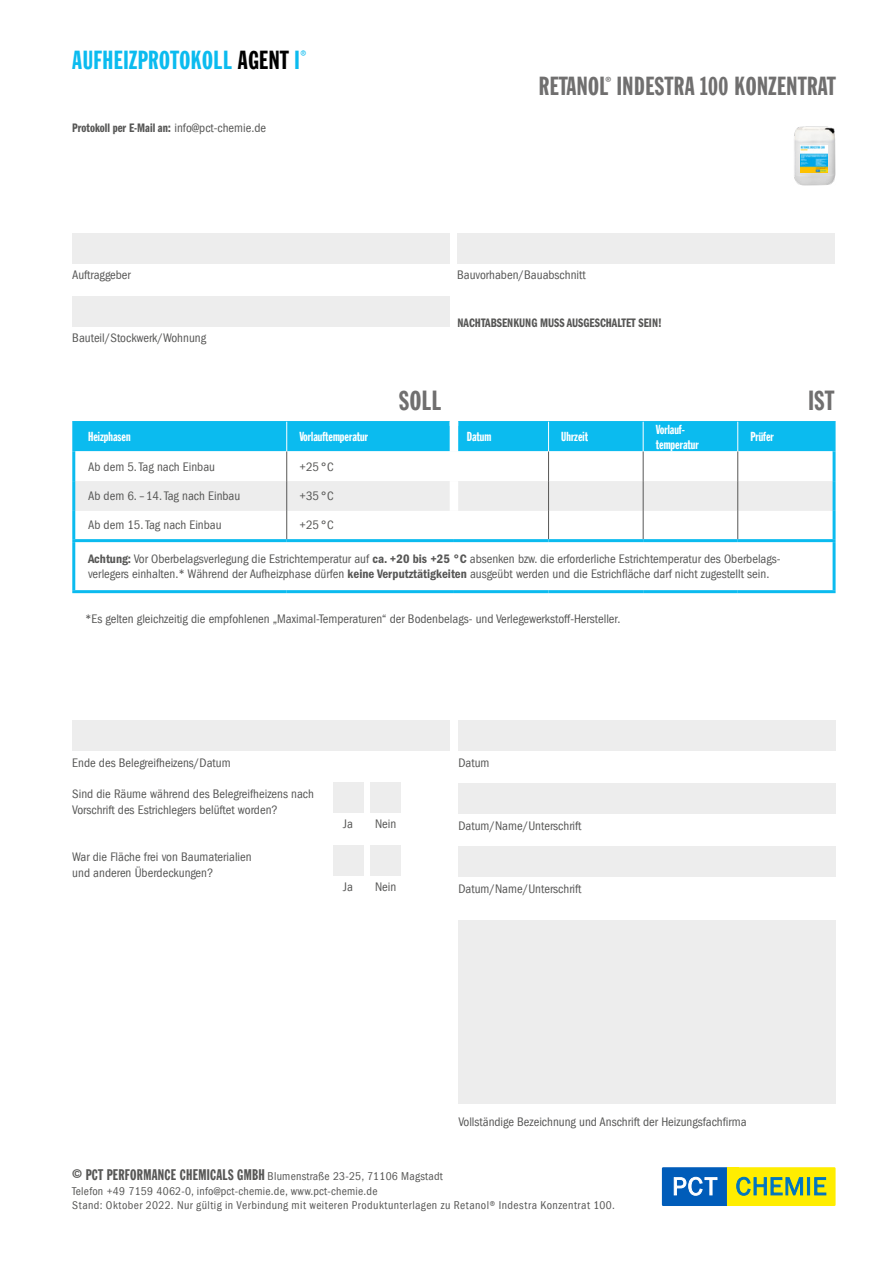
<style>
.page{position:relative;width:893px;height:1263px;background:#fff}
.page>*{position:absolute;margin:0;border:0;box-sizing:border-box;transform-origin:0 0}
.t1{font:27px "Franklin Gothic LT Extra Cond";letter-spacing:.02em;color:#706f6f}
.t2{font:25.5px "Franklin Gothic LT Extra Cond";letter-spacing:.02em;color:#706f6f}
.t3{font:25.5px "Franklin Gothic LT Extra Cond";letter-spacing:.02em;color:#0bbbef}
.t4{font:condensed 12.75px/15.8px "Franklin Gothic";color:#575756}
.t5{font:12.75px "Franklin Gothic LT Pro Dm Cm";color:#575756}
.t6{font:12.75px/15.8px "Franklin Gothic LT Extra Cond";color:#fff}
.t7{font:condensed 11.7px/14.2px "Franklin Gothic";letter-spacing:.03em;color:#575756}
.t8{font:8.7px "Franklin Gothic LT Extra Cond";color:#706f6f}
.s1{color:#000}
.s2{font-family:"Franklin Gothic";font-weight:600;font-stretch:condensed}
.s3{font-family:"Franklin Gothic";font-stretch:condensed}
.s4{font-family:"Franklin Gothic LT Pro Cn Dm";font-stretch:normal}
.s5{font-family:"Franklin Gothic LT Extra Cond";font-stretch:normal;font-size:15px}
</style>
<div class="page">
<img style="left:794px;top:126px;width:42px;height:60px">
<svg style="left:75px;top:451px;width:758px;height:139px"></svg>
<div style="left:450px;top:451px;width:8px;height:30px;background:#fff"></div>
<hr style="left:548px;top:451px;width:1px;height:30px;background:#575756">
<hr style="left:643px;top:451px;width:1px;height:30px;background:#575756">
<hr style="left:72px;top:542px;width:3px;height:48px;background:#0bbbef">
<hr style="left:287px;top:539px;width:167px;height:3px;background:#0bbbef">
<hr style="left:454px;top:539px;width:95px;height:3px;background:#0bbbef">
<hr style="left:549px;top:539px;width:94px;height:3px;background:#0bbbef">
<hr style="left:643px;top:539px;width:95px;height:3px;background:#0bbbef">
<hr style="left:833px;top:542px;width:3px;height:48px;background:#0bbbef">
<hr style="left:72px;top:590px;width:215px;height:3px;background:#0bbbef">
<hr style="left:287px;top:590px;width:167px;height:3px;background:#0bbbef">
<hr style="left:454px;top:590px;width:95px;height:3px;background:#0bbbef">
<hr style="left:549px;top:590px;width:94px;height:3px;background:#0bbbef">
<hr style="left:643px;top:590px;width:95px;height:3px;background:#0bbbef">
<hr style="left:738px;top:590px;width:98px;height:3px;background:#0bbbef">
<hr style="left:72px;top:451px;width:3px;height:30px;background:#0bbbef">
<hr style="left:72px;top:481px;width:3px;height:30px;background:#0bbbef">
<hr style="left:72px;top:511px;width:3px;height:28px;background:#0bbbef">
<hr style="left:72px;top:539px;width:215px;height:3px;background:#0bbbef">
<hr style="left:286px;top:451px;width:1px;height:30px;background:#575756">
<hr style="left:737px;top:451px;width:1px;height:30px;background:#575756">
<svg style="left:74px;top:481px;width:759px;height:58px"></svg>
<hr style="left:833px;top:451px;width:3px;height:30px;background:#0bbbef">
<hr style="left:833px;top:481px;width:3px;height:30px;background:#0bbbef">
<hr style="left:833px;top:511px;width:3px;height:28px;background:#0bbbef">
<hr style="left:738px;top:539px;width:98px;height:3px;background:#0bbbef">
<hr style="left:72px;top:421px;width:215px;height:1px;background:#0bbbef">
<hr style="left:72px;top:422px;width:3px;height:29px;background:#0bbbef">
<hr style="left:287px;top:421px;width:167px;height:1px;background:#0bbbef">
<hr style="left:454px;top:421px;width:95px;height:1px;background:#0bbbef">
<hr style="left:549px;top:421px;width:94px;height:1px;background:#0bbbef">
<hr style="left:643px;top:421px;width:95px;height:1px;background:#0bbbef">
<hr style="left:738px;top:421px;width:98px;height:1px;background:#0bbbef">
<div style="left:75px;top:422px;width:758px;height:29px;background:#0bbbef"></div>
<hr style="left:833px;top:422px;width:3px;height:29px;background:#0bbbef">
<div style="left:662px;top:1167px;width:69px;height:39px;background:#005cb9"></div>
<div style="left:727px;top:1167px;width:109px;height:39px;background:#ffed00"></div>
<svg style="left:673px;top:1176px;width:45px;height:20px"></svg>
<svg style="left:736px;top:1176px;width:67px;height:20px"></svg>
<hr style="left:807px;top:1177px;width:3px;height:18px;background:#0075bf">
<svg style="left:814px;top:1177px;width:13px;height:19px"></svg>
<div style="left:72px;top:233px;width:378px;height:31px;background:#ededed"></div>
<div style="left:457px;top:233px;width:378px;height:31px;background:#ededed"></div>
<div style="left:72px;top:296px;width:378px;height:31px;background:#ededed"></div>
<div style="left:458px;top:920px;width:378px;height:183px;background:#ededed"></div>
<div style="left:72px;top:720px;width:378px;height:31px;background:#ededed"></div>
<div style="left:333px;top:782px;width:30px;height:30px;background:#ededed"></div>
<div style="left:370px;top:782px;width:31px;height:30px;background:#ededed"></div>
<div style="left:333px;top:845px;width:30px;height:30px;background:#ededed"></div>
<div style="left:370px;top:845px;width:31px;height:30px;background:#ededed"></div>
<div style="left:458px;top:720px;width:378px;height:31px;background:#ededed"></div>
<div style="left:458px;top:783px;width:378px;height:31px;background:#ededed"></div>
<div style="left:458px;top:846px;width:378px;height:31px;background:#ededed"></div>
<img style="left:801px;top:145px;width:26px;height:27px">
<div style="left:450px;top:409px;width:8px;height:17px;background:#fff"></div>
<h2 class="t3" style="left:72px;top:47px;width:236px">AUFHEIZPROTOKOLL <span class="s1">AGENT</span> I<sup>®</sup></h2>
<p class="t5" style="left:72px;top:121px;width:195px">Protokoll per E-Mail an<span class="s2">:</span> <span class="s3">info@pct-chemie.de</span></p>
<p class="t8" style="left:605px;top:75px;width:7px">®</p>
<h2 class="t2" style="left:539px;top:73px;width:298px">RETANOL INDESTRA 100 KONZENTRAT</h2>
<p class="t4" style="left:72px;top:267px;width:60px">Auftraggeber</p>
<p class="t4" style="left:457px;top:267px;width:130px">Bauvorhaben/Bauabschnitt</p>
<p class="t5" style="left:458px;top:316px;width:206px">NACHTABSENKUNG MUSS AUSGESCHALTET SEIN!</p>
<p class="t4" style="left:72px;top:330px;width:135px">Bauteil/Stockwerk/Wohnung</p>
<h1 class="t1" style="left:399px;top:386px;width:44px">SOLL</h1>
<h1 class="t1" style="left:808px;top:386px;width:27px">IST</h1>
<p class="t6" style="left:88px;top:429px;width:44px">Heizphasen</p>
<p class="t6" style="left:299px;top:429px;width:70px">Vorlauftemperatur</p>
<p class="t6" style="left:467px;top:429px;width:26px">Datum</p>
<p class="t6" style="left:561px;top:429px;width:28px">Uhrzeit</p>
<p class="t6" style="left:656px;top:422px;width:44px">Vorlauf&shy;temperatur</p>
<p class="t6" style="left:750px;top:429px;width:25px">Prüfer</p>
<p class="t4" style="left:88px;top:459px;width:129px">Ab dem 5. Tag nach Einbau</p>
<p class="t4" style="left:299px;top:459px;width:36px">+25°C</p>
<p class="t4" style="left:88px;top:488px;width:154px">Ab dem 6. –14. Tag nach Einbau</p>
<p class="t4" style="left:299px;top:488px;width:36px">+35°C</p>
<p class="t4" style="left:88px;top:517px;width:135px">Ab dem 15. Tag nach Einbau</p>
<p class="t4" style="left:299px;top:517px;width:36px">+25°C</p>
<p class="t4" style="left:88px;top:551px;width:694px"><span class="s4">Achtung:</span> Vor Oberbelagsverlegung die Estrichtemperatur auf <span class="s4">ca. +20 bis +25 °C</span> absenken bzw. die erforderliche Estrichtemperatur des Oberbelags&shy;verlegers einhalten.* Während der Aufheizphase dürfen <span class="s4">keine Verputztätigkeiten</span> ausgeübt werden und die Estrichfläche darf nicht zugestellt sein.</p>
<p class="t4" style="left:85px;top:611px;width:537px">*Es gelten gleichzeitig die empfohlenen „Maximal-Temperaturen“ der Bodenbelags- und Verlegewerkstoff-Hersteller.</p>
<p class="t4" style="left:72px;top:755px;width:160px">Ende des Belegreifheizens/Datum</p>
<p class="t4" style="left:72px;top:786px;width:243px">Sind die Räume während des Belegreifheizens nach<br>Vorschrift des Estrichlegers belüftet worden?</p>
<p class="t4" style="left:72px;top:849px;width:181px">War die Fläche frei von Baumaterialien und anderen Überdeckungen?</p>
<p class="t4" style="left:343px;top:816px;width:11px">Ja</p>
<p class="t4" style="left:375px;top:816px;width:23px">Nein</p>
<p class="t4" style="left:343px;top:879px;width:11px">Ja</p>
<p class="t4" style="left:375px;top:879px;width:23px">Nein</p>
<p class="t4" style="left:458px;top:755px;width:33px">Datum</p>
<p class="t4" style="left:458px;top:818px;width:125px">Datum/Name/Unterschrift</p>
<p class="t4" style="left:458px;top:881px;width:125px">Datum/Name/Unterschrift</p>
<p class="t4" style="left:458px;top:1114px;width:290px">Vollständige Bezeichnung und Anschrift der Heizungsfachfirma</p>
<p class="t7" style="left:72px;top:1169px;width:544px"><span class="s5">© PCT PERFORMANCE CHEMICALS GMBH</span> Blumenstraße 23-25, 71106 Magstadt<br>Telefon +49 7159 4062-0, info@pct-chemie.de, www.pct-chemie.de<br>Stand: Oktober 2022. Nur gültig in Verbindung mit weiteren Produktunterlagen zu Retanol® Indestra Konzentrat 100.</p>
</div>
